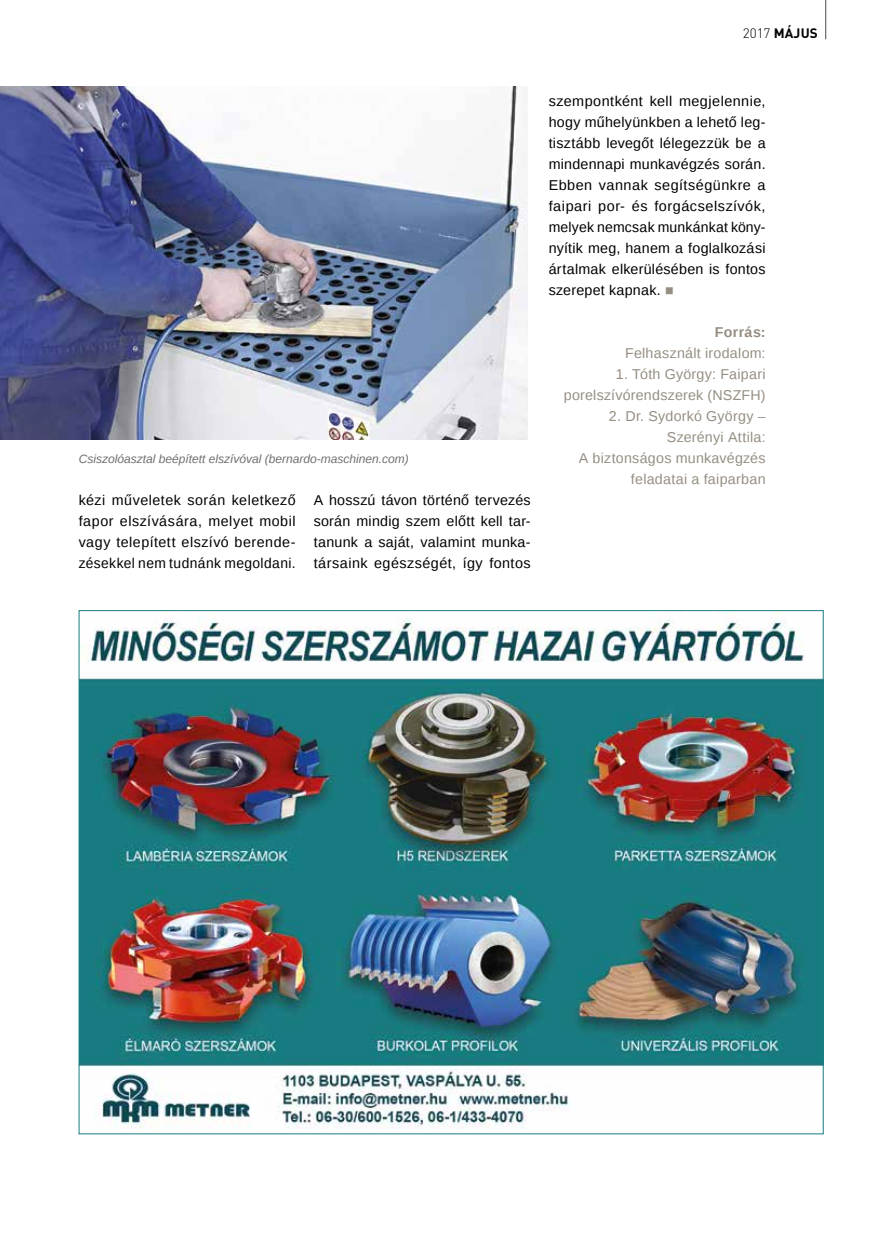
<style>
.page{position:relative;width:872px;height:1242px;background:#fff}
.page>*{position:absolute;margin:0;border:0;box-sizing:border-box;transform-origin:0 0}
.t1{font:14.25px/21px "Liberation Sans";letter-spacing:.025em;color:#000;text-align:justify}
.t2{font:14.25px/21px "Liberation Sans";letter-spacing:.015em;color:#968e82;text-align:right}
.t3{font:700 14.25px "Liberation Sans";letter-spacing:.02em;color:#968e82}
.t4{font:700 13.5px "DIN Pro";letter-spacing:.01em;color:#000}
.t5{font:italic 12px "Liberation Sans";color:#706f6f}
.s1{font-weight:300}
.s2{color:#968e82}
</style>
<div class="page">
<hr style="left:825px;top:0;width:1px;height:39px;background:#4a4a49">
<img style="left:0;top:86px;width:527px;height:354px">
<img style="left:81px;top:612px;width:740px;height:517px">
<p class="t4" style="left:743px;top:24px;width:77px"><span class="s1">2017</span> MÁJUS</p>
<p class="t5" style="left:79px;top:451px;width:332px">Csiszolóasztal beépített elszívóval (bernardo-maschinen.com)</p>
<p class="t1" style="left:79px;top:490px;width:218px">kézi műveletek során keletkező fapor elszívására, melyet mobil vagy telepített elszívó berende&shy;zésekkel nem tudnánk megoldani.</p>
<p class="t1" style="left:314px;top:490px;width:218px">A hosszú távon történő tervezés során mindig szem előtt kell tar&shy;tanunk a saját, valamint munka&shy;társaink egészségét, így fontos</p>
<p class="t1" style="left:548px;top:91px;width:218px">szempontként kell megjelennie, hogy műhelyünkben a lehető leg&shy;tisztább levegőt lélegezzük be a mindennapi munkavégzés során.<br>Ebben vannak segítségünkre a faipari por- és forgácselszívók, melyek nemcsak munkánkat kön - nyítik meg, hanem a foglalkozási ártalmak elkerülésében is fontos szerepet kapnak. <span class="s2">■</span></p>
<p class="t3" style="left:715px;top:322px;width:52px">Forrás:</p>
<p class="t2" style="left:625px;top:343px;width:142px">Felhasznált irodalom:</p>
<p class="t2" style="left:564px;top:364px;width:203px">1. Tóth György: Faipari porelszívórendszerek (NSZFH)</p>
<p class="t2" style="left:579px;top:406px;width:188px">2. Dr. Sydorkó György –<br>Szerényi Attila:<br>A biztonságos munkavégzés feladatai a faiparban</p>
</div>
